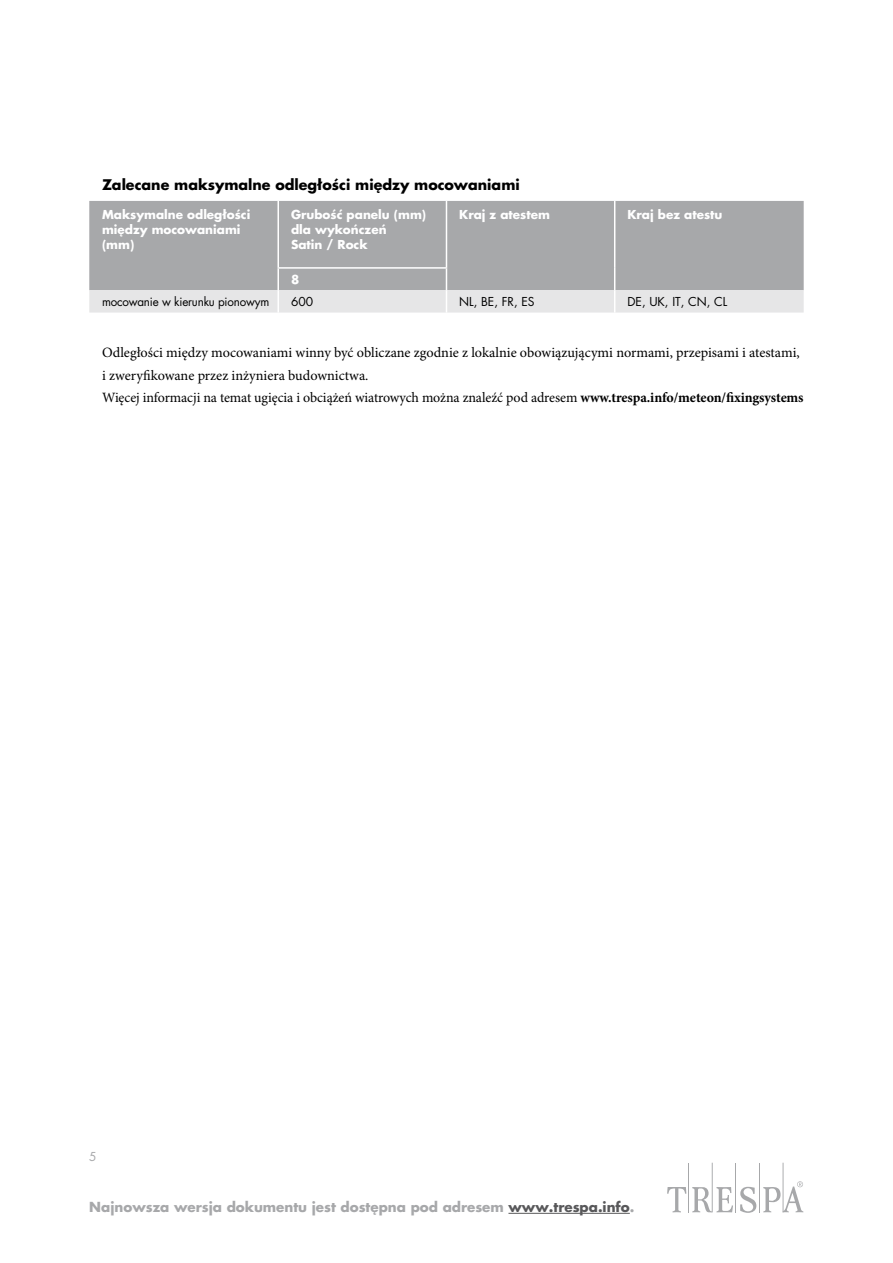
<style>
.page{position:relative;width:893px;height:1263px;background:#fff}
.page>*{position:absolute;margin:0;border:0;box-sizing:border-box;transform-origin:0 0}
.t1{font:14.25px/22.4px "Minion Pro";color:#000}
.t2{font:700 14.25px "Futura LT Pro";color:#000}
.t3{font:700 13.5px "Futura LT Pro";color:#a7a8aa}
.t4{font:700 12px/15px "Futura LT Pro";color:#fff}
.t5{font:12px "TR Futura";color:#000}
.t6{font:12px "Futura LT Pro";letter-spacing:-.015em;color:#000}
.t7{font:12px "TR Futura";color:#a7a8aa}
.t8{font:700 12px "TR Futura";color:#fff}
.s1{font-weight:700}
.s2{color:#58585a}
</style>
<div class="page">
<hr style="left:759px;top:1163px;width:1px;height:49px;background:#a7a8aa">
<hr style="left:783px;top:1163px;width:1px;height:49px;background:#a7a8aa">
<hr style="left:735px;top:1163px;width:1px;height:49px;background:#a7a8aa">
<hr style="left:712px;top:1163px;width:1px;height:49px;background:#a7a8aa">
<hr style="left:688px;top:1163px;width:1px;height:49px;background:#a7a8aa">
<svg style="left:740px;top:1187px;width:16px;height:26px"></svg>
<svg style="left:667px;top:1187px;width:19px;height:25px"></svg>
<svg style="left:692px;top:1187px;width:41px;height:25px"></svg>
<svg style="left:763px;top:1181px;width:40px;height:31px"></svg>
<hr style="left:508px;top:1213px;width:122px;height:1px;background:#58585a">
<div style="left:89px;top:201px;width:715px;height:67px;background:#a7a8aa"></div>
<hr style="left:277px;top:201px;width:2px;height:66px;background:#fff">
<hr style="left:446px;top:201px;width:1px;height:66px;background:#fff">
<hr style="left:614px;top:201px;width:1px;height:67px;background:#fff">
<svg style="left:89px;top:268px;width:715px;height:45px;background:#c7c8c9"></svg>
<hr style="left:277px;top:267px;width:170px;height:2px;background:#fff">
<p class="t2" style="left:102px;top:174px;width:419px">Zalecane maksymalne odległości między mocowaniami</p>
<p class="t4" style="left:102px;top:207px;width:150px">Maksymalne odległości między mocowaniami (mm)</p>
<p class="t4" style="left:291px;top:207px;width:137px">Grubość panelu (mm) dla wykończeń<br>Satin / Rock</p>
<p class="t4" style="left:459px;top:207px;width:92px">Kraj z atestem</p>
<p class="t4" style="left:627px;top:207px;width:96px">Kraj bez atestu</p>
<p class="t8" style="left:291px;top:272px;width:10px">8</p>
<p class="t6" style="left:102px;top:294px;width:169px">mocowanie w kierunku pionowym</p>
<p class="t5" style="left:291px;top:294px;width:24px">600</p>
<p class="t5" style="left:459px;top:294px;width:77px">NL, BE, FR, ES</p>
<p class="t5" style="left:627px;top:294px;width:101px">DE, UK, IT, CN, CL</p>
<p class="t1" style="left:102px;top:342px;width:703px">Odległości między mocowaniami winny być obliczane zgodnie z lokalnie obowiązującymi normami, przepisami i atestami, i zweryfikowane przez inżyniera budownictwa.<br>Więcej informacji na temat ugięcia i obciążeń wiatrowych można znaleźć pod adresem <span class="s1">www.trespa.info/meteon/fixingsystems</span></p>
<p class="t7" style="left:89px;top:1148px;width:9px">5</p>
<p class="t3" style="left:89px;top:1196px;width:547px">Najnowsza wersja dokumentu jest dostępna pod adresem <span class="s2">www.trespa.info</span>.</p>
</div>
